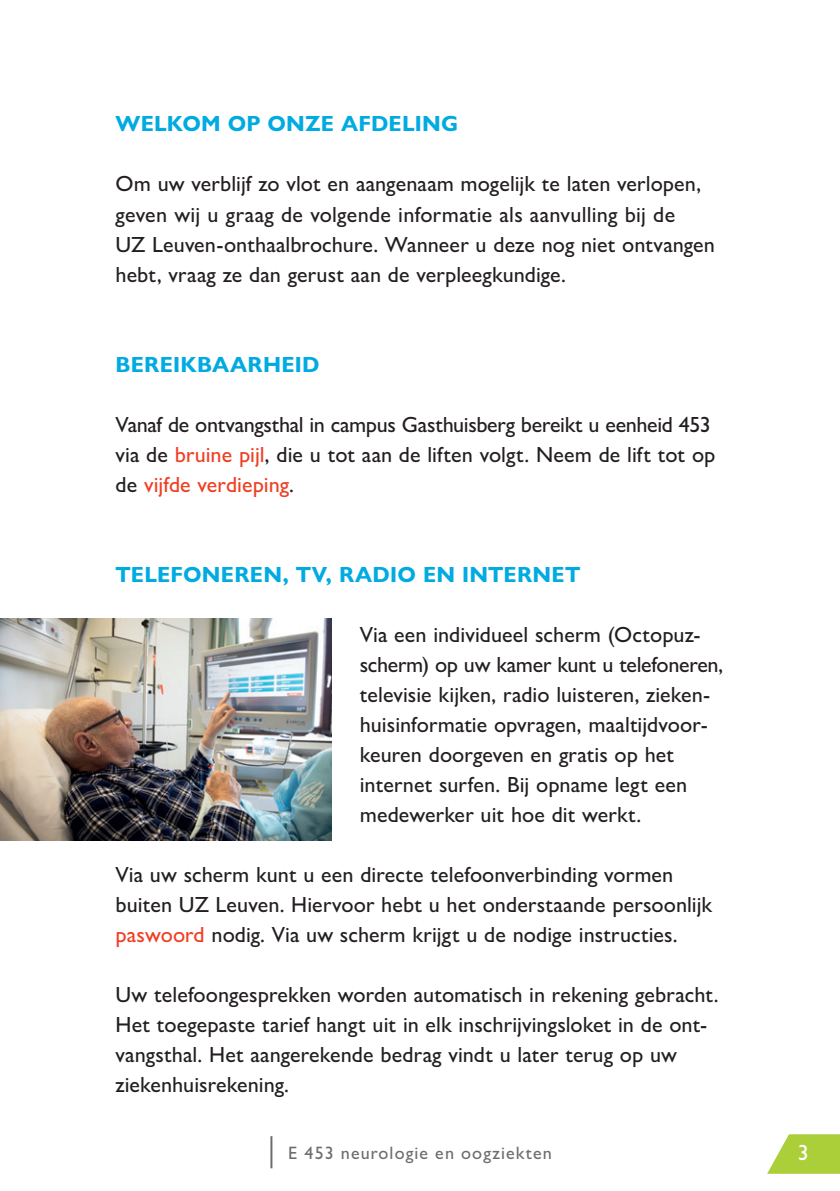
<style>
.page{position:relative;width:840px;height:1191px;background:#fff}
.page>*{position:absolute;margin:0;border:0;box-sizing:border-box;transform-origin:0 0}
.t1{font:500 22px/30px "Gill Sans Nova";letter-spacing:.005em;color:#231f20}
.t2{font:700 22px "Gill Sans Nova";letter-spacing:.01em;color:#00abe1}
.t3{font:500 22px "Gill Sans Nova";color:#fff}
.t4{font:500 18px "Gill Sans Nova";letter-spacing:.06em;color:#6c6d70}
.s1{color:#ef3e22}
</style>
<div class="page">
<svg style="left:767px;top:1134px;width:72px;height:39px"></svg>
<hr style="left:270px;top:1136px;width:2px;height:32px;background:#6c6d70">
<img style="left:0;top:618px;width:331px;height:222px">
<p class="t2" style="left:115px;top:110px;width:344px">WELKOM OP ONZE AFDELING</p>
<p class="t1" style="left:115px;top:169px;width:600px">Om uw verblijf zo vlot en aangenaam mogelijk te laten verlopen, geven wij u graag de volgende informatie als aanvulling bij de<br>UZ Leuven-onthaalbrochure. Wanneer u deze nog niet ontvangen hebt, vraag ze dan gerust aan de verpleegkundige.</p>
<p class="t2" style="left:115px;top:350px;width:205px">BEREIKBAARHEID</p>
<p class="t1" style="left:115px;top:409px;width:601px">Vanaf de ontvangsthal in campus Gasthuisberg bereikt u eenheid 453 via de <span class="s1">bruine pijl</span>, die u tot aan de liften volgt. Neem de lift tot op de <span class="s1">vijfde verdieping</span>.</p>
<p class="t2" style="left:115px;top:560px;width:466px">TELEFONEREN, TV, RADIO EN INTERNET</p>
<p class="t1" style="left:359px;top:619px;width:365px">Via een individueel scherm (Octopuz&shy;scherm) op uw kamer kunt u telefoneren, televisie kijken, radio luisteren, zieken&shy;huisinformatie opvragen, maaltijdvoor&shy;keuren doorgeven en gratis op het internet surfen. Bij opname legt een medewerker uit hoe dit werkt.</p>
<p class="t1" style="left:115px;top:859px;width:597px">Via uw scherm kunt u een directe telefoonverbinding vormen buiten UZ Leuven. Hiervoor hebt u het onderstaande persoonlijk <span class="s1">paswoord</span> nodig. Via uw scherm krijgt u de nodige instructies.</p>
<p class="t1" style="left:115px;top:979px;width:604px">Uw telefoongesprekken worden automatisch in rekening gebracht.<br>Het toegepaste tarief hangt uit in elk inschrijvingsloket in de ont&shy;vangsthal. Het aangerekende bedrag vindt u later terug op uw ziekenhuisrekening.</p>
<p class="t4" style="left:288px;top:1141px;width:265px">E 453 neurologie en oogziekten</p>
<p class="t3" style="left:797px;top:1138px;width:12px">3</p>
</div>
